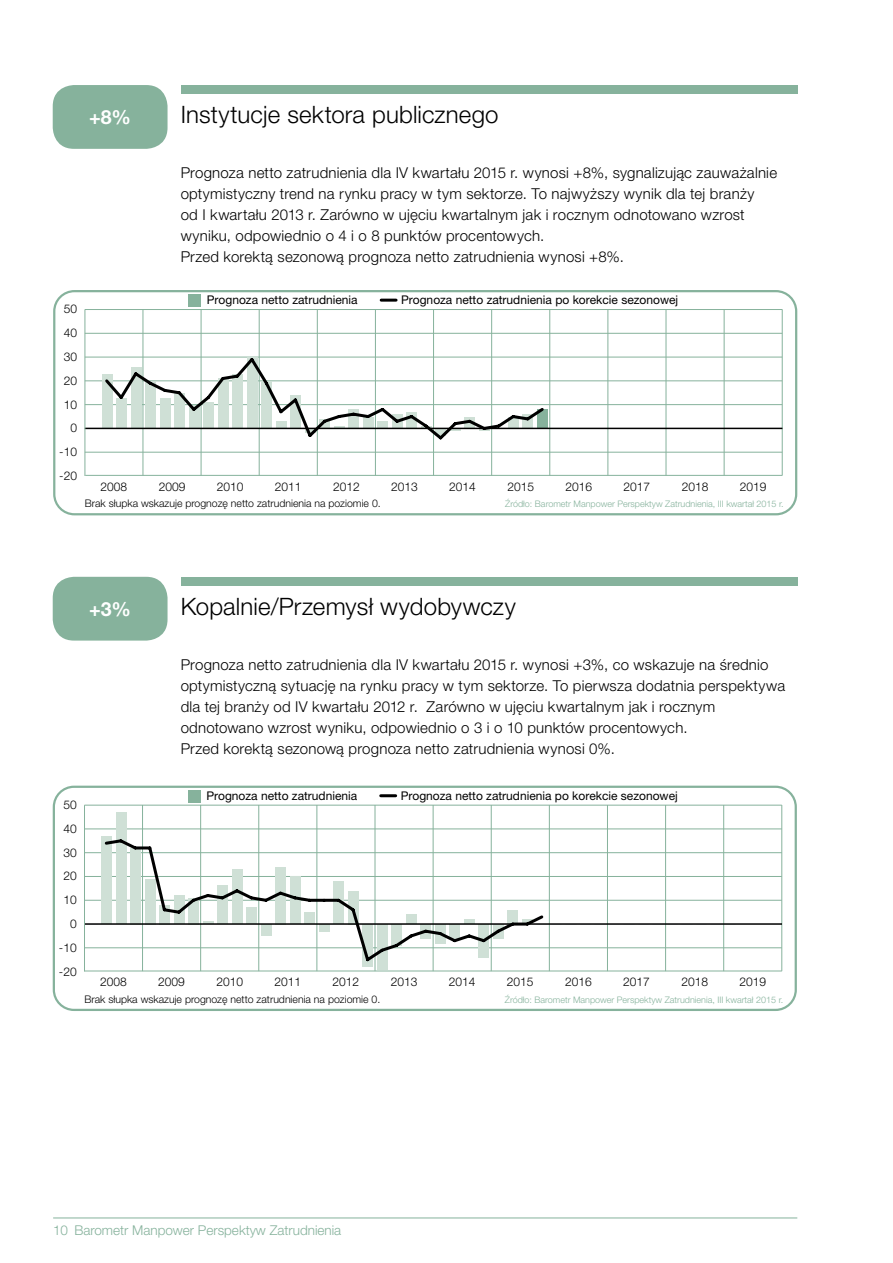
<style>
.page{position:relative;width:893px;height:1263px;background:#fff}
.page>*{position:absolute;margin:0;border:0;box-sizing:border-box;transform-origin:0 0}
.t1{font:300 24px "Helvetica Neue LT Pro";letter-spacing:.005em;color:#000}
.t2{font:700 19.5px "Helvetica Neue LT Pro";color:#fff}
.t3{font:300 15px/21px "Helvetica Neue LT Pro";letter-spacing:.015em;color:#000}
.t4{font:300 13.5px "Helvetica Neue LT Pro";color:#86b29c}
.t5{font:12px "Helvetica Neue LT Pro";color:#000}
.t6{font:300 12px/23.7px "Helvetica Neue LT Std";color:#000;text-align:right}
.t7{font:300 10.5px "Helvetica Neue LT Pro";color:#000}
.t8{font:300 9px "Helvetica Neue LT Pro";color:#86b29c}
</style>
<div class="page">
<hr style="left:53px;top:1217px;width:744px;height:1px;background:#86b29c">
<svg style="left:53px;top:290px;width:744px;height:225px"></svg>
<svg style="left:53px;top:786px;width:744px;height:225px"></svg>
<div style="left:181px;top:85px;width:616px;height:9px;background:#86b29c"></div>
<div style="left:181px;top:577px;width:616px;height:8px;background:#86b29c"></div>
<div style="left:53px;top:85px;width:115px;height:64px;background:#86b29c;border-radius:21px"></div>
<div style="left:53px;top:577px;width:115px;height:64px;background:#86b29c;border-radius:21px"></div>
<h2 class="t2" style="left:89px;top:105px;width:44px">+8%</h2>
<h1 class="t1" style="left:181px;top:100px;width:319px">Instytucje sektora publicznego</h1>
<p class="t3" style="left:181px;top:162px;width:598px">Prognoza netto zatrudnienia dla IV kwartału 2015 r. wynosi +8%, sygnalizując zauważalnie optymistyczny trend na rynku pracy w tym sektorze. To najwyższy wynik dla tej branży<br>od I kwartału 2013 r. Zarówno w ujęciu kwartalnym jak i rocznym odnotowano wzrost wyniku, odpowiednio o 4 i o 8 punktów procentowych.<br>Przed korektą sezonową prognoza netto zatrudnienia wynosi +8%.</p>
<p class="t6" style="left:59px;top:297px;width:19px">50<br>40<br>30<br>20<br>10<br>0 -10 -20</p>
<p class="t5" style="left:207px;top:293px;width:152px">Prognoza netto zatrudnienia</p>
<p class="t5" style="left:401px;top:293px;width:279px">Prognoza netto zatrudnienia po korekcie sezonowej</p>
<p class="t6" style="left:101px;top:474px;width:28px">2008</p>
<p class="t6" style="left:159px;top:474px;width:28px">2009</p>
<p class="t6" style="left:217px;top:474px;width:28px">2010</p>
<p class="t6" style="left:275px;top:474px;width:28px">2011</p>
<p class="t6" style="left:333px;top:474px;width:28px">2012</p>
<p class="t6" style="left:391px;top:474px;width:28px">2013</p>
<p class="t6" style="left:449px;top:474px;width:28px">2014</p>
<p class="t6" style="left:507px;top:474px;width:28px">2015</p>
<p class="t6" style="left:565px;top:474px;width:28px">2016</p>
<p class="t6" style="left:624px;top:474px;width:28px">2017</p>
<p class="t6" style="left:682px;top:474px;width:28px">2018</p>
<p class="t6" style="left:740px;top:474px;width:28px">2019</p>
<p class="t7" style="left:85px;top:497px;width:297px">Brak słupka wskazuje prognozę netto zatrudnienia na poziomie 0.</p>
<p class="t8" style="left:505px;top:498px;width:280px">Źródło: Barometr Manpower Perspektyw Zatrudnienia, III kwartał 2015 r.</p>
<h2 class="t2" style="left:89px;top:597px;width:44px">+3%</h2>
<h1 class="t1" style="left:181px;top:592px;width:337px">Kopalnie/Przemysł wydobywczy</h1>
<p class="t3" style="left:181px;top:654px;width:606px">Prognoza netto zatrudnienia dla IV kwartału 2015 r. wynosi +3%, co wskazuje na średnio optymistyczną sytuację na rynku pracy w tym sektorze. To pierwsza dodatnia perspektywa dla tej branży od IV kwartału 2012 r. Zarówno w ujęciu kwartalnym jak i rocznym odnotowano wzrost wyniku, odpowiednio o 3 i o 10 punktów procentowych.<br>Przed korektą sezonową prognoza netto zatrudnienia wynosi 0%.</p>
<p class="t6" style="left:59px;top:793px;width:19px">50<br>40<br>30<br>20<br>10<br>0 -10 -20</p>
<p class="t5" style="left:206px;top:788px;width:152px">Prognoza netto zatrudnienia</p>
<p class="t5" style="left:401px;top:788px;width:279px">Prognoza netto zatrudnienia po korekcie sezonowej</p>
<p class="t6" style="left:100px;top:970px;width:28px">2008</p>
<p class="t6" style="left:158px;top:970px;width:28px">2009</p>
<p class="t6" style="left:216px;top:970px;width:28px">2010</p>
<p class="t6" style="left:274px;top:970px;width:28px">2011</p>
<p class="t6" style="left:333px;top:970px;width:28px">2012</p>
<p class="t6" style="left:391px;top:970px;width:28px">2013</p>
<p class="t6" style="left:449px;top:970px;width:28px">2014</p>
<p class="t6" style="left:507px;top:970px;width:28px">2015</p>
<p class="t6" style="left:565px;top:970px;width:28px">2016</p>
<p class="t6" style="left:623px;top:970px;width:28px">2017</p>
<p class="t6" style="left:681px;top:970px;width:28px">2018</p>
<p class="t6" style="left:739px;top:970px;width:28px">2019</p>
<p class="t7" style="left:84px;top:992px;width:297px">Brak słupka wskazuje prognozę netto zatrudnienia na poziomie 0.</p>
<p class="t8" style="left:505px;top:994px;width:280px">Źródło: Barometr Manpower Perspektyw Zatrudnienia, III kwartał 2015 r.</p>
<p class="t4" style="left:53px;top:1222px;width:290px">10 Barometr Manpower Perspektyw Zatrudnienia</p>
</div>
